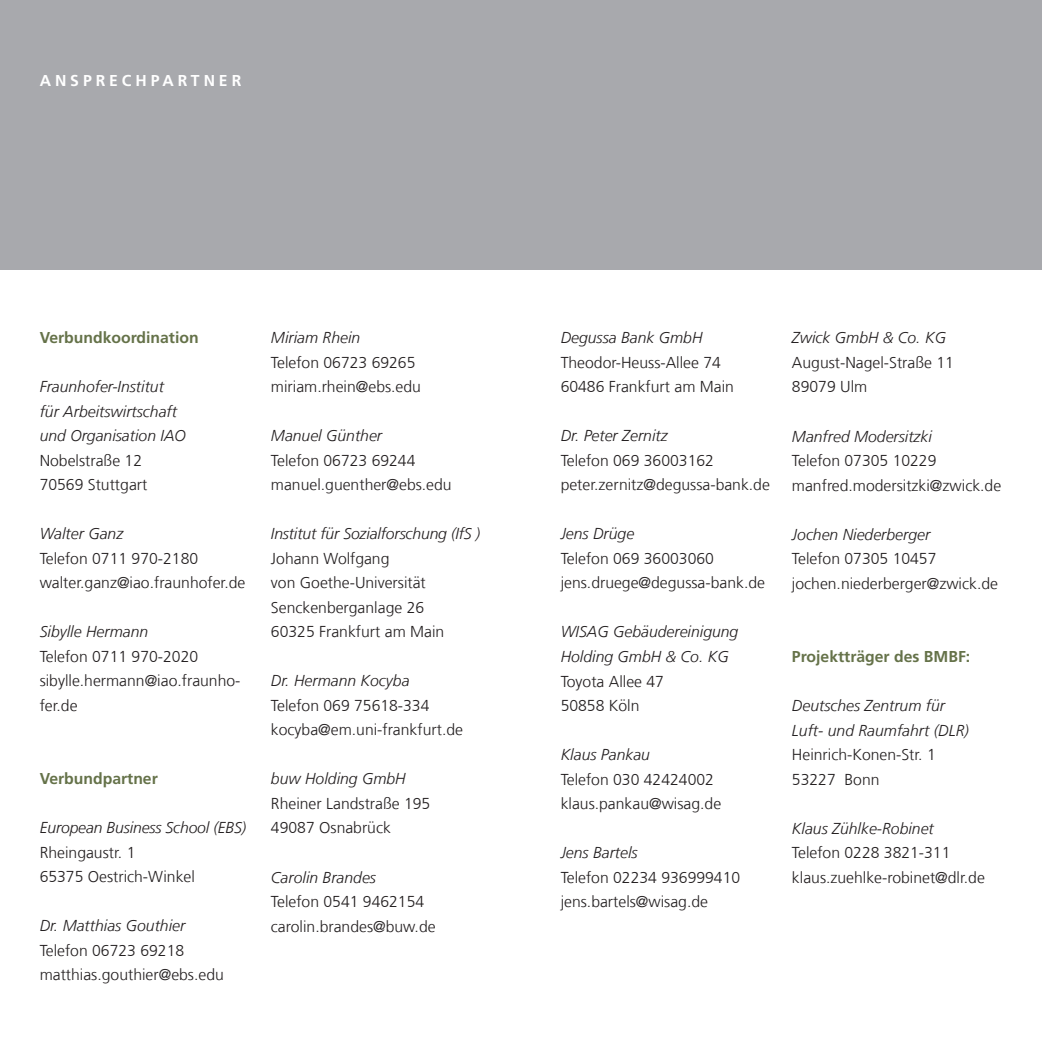
<style>
.page{position:relative;width:1042px;height:1042px;background:#fff}
.page>*{position:absolute;margin:0;border:0;box-sizing:border-box;transform-origin:0 0}
.t1{font:300 15.75px/24.5px "Frutiger LT Com";color:#231f20}
.t2{font:italic 300 15.75px/24.5px "Frutiger LT Com";color:#231f20}
.t3{font:700 15.75px "Frutiger LT Com";color:#657249}
.t4{font:700 15.75px "Frutiger LT Com";letter-spacing:.25em;color:#fff}
</style>
<div class="page">
<div style="left:0;top:0;width:1042px;height:270px;background:#a8a9ad"></div>
<p class="t4" style="left:40px;top:71px;width:203px">Ansprechpartner</p>
<p class="t3" style="left:40px;top:328px;width:160px">Verbundkoordination</p>
<p class="t2" style="left:40px;top:374px;width:148px">Fraunhofer-Institut für Arbeitswirtschaft und Organisation IAO</p>
<p class="t1" style="left:40px;top:448px;width:109px">Nobelstraße 12<br>70569 Stuttgart</p>
<p class="t2" style="left:40px;top:521px;width:85px">Walter Ganz</p>
<p class="t1" style="left:40px;top:546px;width:207px">Telefon 0711 970-2180 walter.ganz@iao.fraunhofer.de</p>
<p class="t2" style="left:40px;top:619px;width:110px">Sibylle Hermann</p>
<p class="t1" style="left:40px;top:644px;width:202px">Telefon 0711 970-2020 sibylle.hermann@iao.fraunho&shy;fer.de</p>
<p class="t3" style="left:40px;top:769px;width:120px">Verbundpartner</p>
<p class="t2" style="left:40px;top:815px;width:208px">European Business School (EBS)</p>
<p class="t1" style="left:40px;top:840px;width:157px">Rheingaustr. 1<br>65375 Oestrich-Winkel</p>
<p class="t2" style="left:40px;top:914px;width:147px">Dr. Matthias Gouthier</p>
<p class="t1" style="left:40px;top:938px;width:186px">Telefon 06723 69218 matthias.gouthier@ebs.edu</p>
<p class="t2" style="left:271px;top:326px;width:91px">Miriam Rhein</p>
<p class="t1" style="left:271px;top:350px;width:151px">Telefon 06723 69265 miriam.rhein@ebs.edu</p>
<p class="t2" style="left:271px;top:424px;width:113px">Manuel Günther</p>
<p class="t1" style="left:271px;top:448px;width:182px">Telefon 06723 69244 manuel.guenther@ebs.edu</p>
<p class="t2" style="left:271px;top:522px;width:211px">Institut für Sozialforschung (IfS )</p>
<p class="t1" style="left:271px;top:546px;width:175px">Johann Wolfgang<br>von Goethe-Universität<br>Senckenberganlage 26<br>60325 Frankfurt am Main</p>
<p class="t2" style="left:271px;top:669px;width:140px">Dr. Hermann Kocyba</p>
<p class="t1" style="left:271px;top:693px;width:193px">Telefon 069 75618-334 kocyba@em.uni-frankfurt.de</p>
<p class="t2" style="left:271px;top:767px;width:136px">buw Holding GmbH</p>
<p class="t1" style="left:271px;top:791px;width:161px">Rheiner Landstraße 195<br>49087 Osnabrück</p>
<p class="t2" style="left:271px;top:865px;width:107px">Carolin Brandes</p>
<p class="t1" style="left:271px;top:889px;width:166px">Telefon 0541 9462154 carolin.brandes@buw.de</p>
<p class="t2" style="left:561px;top:326px;width:143px">Degussa Bank GmbH</p>
<p class="t1" style="left:561px;top:350px;width:175px">Theodor-Heuss-Allee 74<br>60486 Frankfurt am Main</p>
<p class="t2" style="left:561px;top:424px;width:109px">Dr. Peter Zernitz</p>
<p class="t1" style="left:561px;top:448px;width:211px">Telefon 069 36003162 peter.zernitz@degussa-bank.de</p>
<p class="t2" style="left:561px;top:522px;width:75px">Jens Drüge</p>
<p class="t1" style="left:561px;top:546px;width:206px">Telefon 069 36003060 jens.druege@degussa-bank.de</p>
<p class="t2" style="left:561px;top:620px;width:179px">WISAG Gebäudereinigung<br>Holding GmbH &amp; Co. KG</p>
<p class="t1" style="left:561px;top:669px;width:105px">Toyota Allee 47<br>50858 Köln</p>
<p class="t2" style="left:561px;top:742px;width:91px">Klaus Pankau</p>
<p class="t1" style="left:561px;top:767px;width:162px">Telefon 030 42424002 klaus.pankau@wisag.de</p>
<p class="t2" style="left:561px;top:840px;width:79px">Jens Bartels</p>
<p class="t1" style="left:561px;top:865px;width:181px">Telefon 02234 936999410 jens.bartels@wisag.de</p>
<p class="t2" style="left:792px;top:326px;width:156px">Zwick GmbH &amp; Co. KG</p>
<p class="t1" style="left:792px;top:350px;width:163px">August-Nagel-Straße 11<br>89079 Ulm</p>
<p class="t2" style="left:792px;top:424px;width:142px">Manfred Modersitzki</p>
<p class="t1" style="left:792px;top:448px;width:211px">Telefon 07305 10229 manfred.modersitzki@zwick.de</p>
<p class="t2" style="left:792px;top:522px;width:140px">Jochen Niederberger</p>
<p class="t1" style="left:792px;top:546px;width:207px">Telefon 07305 10457 jochen.niederberger@zwick.de</p>
<p class="t3" style="left:792px;top:647px;width:180px">Projektträger des BMBF:</p>
<p class="t2" style="left:792px;top:693px;width:178px">Deutsches Zentrum für<br>Luft- und Raumfahrt (DLR)</p>
<p class="t1" style="left:792px;top:742px;width:145px">Heinrich-Konen-Str. 1<br>53227 Bonn</p>
<p class="t2" style="left:792px;top:816px;width:143px">Klaus Zühlke-Robinet</p>
<p class="t1" style="left:792px;top:840px;width:194px">Telefon 0228 3821-311 klaus.zuehlke-robinet@dlr.de</p>
</div>
